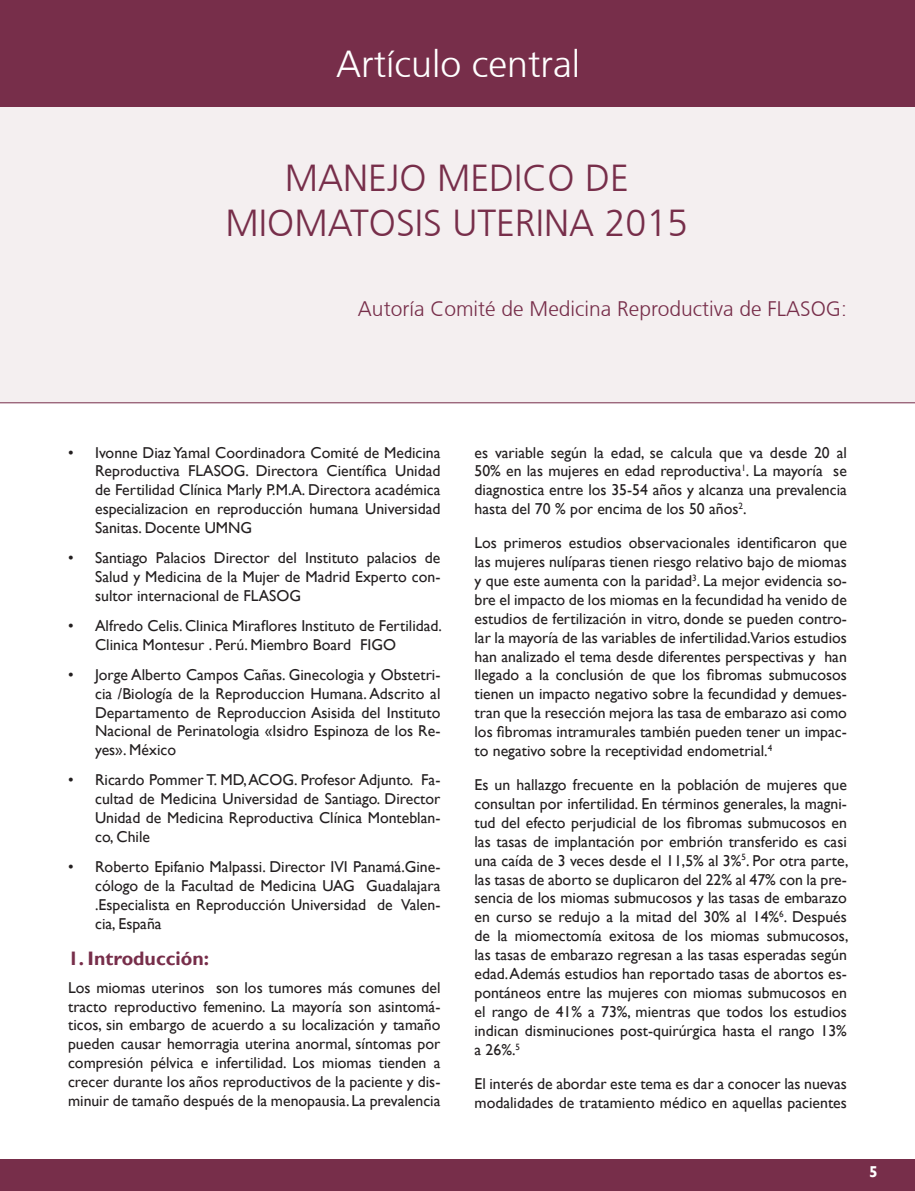
<style>
.page{position:relative;width:915px;height:1191px;background:#fff}
.page>*{position:absolute;margin:0;border:0;box-sizing:border-box;transform-origin:0 0}
.t1{font:300 37.5px/45px "Articulate";color:#772e4a;text-align:center}
.t2{font:300 37.5px "Articulate";color:#fff}
.t3{font:300 21px "Articulate";color:#772e4a}
.t4{font:700 19.5px "Gill Sans";color:#772e4a}
.t5{font:15.75px/18.9px "Gill Sans";color:#231f20;text-align:justify}
.t6{font:700 15.75px "Gill Sans";color:#fff}
</style>
<div class="page">
<div style="left:0;top:1159px;width:914px;height:32px;background:#772e4a"></div>
<div style="left:0;top:0;width:914px;height:108px;background:#772e4a"></div>
<div style="left:0;top:107px;width:914px;height:296px;background:#f4eff0"></div>
<hr style="left:0;top:402px;width:914px;height:1px;background:#772e4a">
<h1 class="t2" style="left:336px;top:43px;width:245px">Artículo central</h1>
<h1 class="t1" style="left:225px;top:155px;width:464px">MANEJO MEDICO DE<br>MIOMATOSIS UTERINA 2015</h1>
<h2 class="t3" style="left:358px;top:297px;width:490px">Autoría Comité de Medicina Reproductiva de FLASOG:</h2>
<p class="t5" style="left:95px;top:443px;width:347px;text-indent:-27px">• Ivonne Diaz Yamal Coordinadora Comité de Medicina Reproductiva FLASOG. Directora Científica Unidad de Fertilidad Clínica Marly P.M.A. Directora académica especializacion en reproducción humana Universidad Sanitas. Docente UMNG</p>
<p class="t5" style="left:95px;top:548px;width:347px;text-indent:-27px">• Santiago Palacios Director del Instituto palacios de Salud y Medicina de la Mujer de Madrid Experto con&shy;sultor internacional de FLASOG</p>
<p class="t5" style="left:95px;top:616px;width:348px;text-indent:-27px">• Alfredo Celis. Clinica Miraflores Instituto de Fertilidad.<br>Clinica Montesur . Perú. Miembro Board FIGO</p>
<p class="t5" style="left:95px;top:665px;width:347px;text-indent:-27px">• Jorge Alberto Campos Cañas. Ginecologia y Obstetri&shy;cia /Biología de la Reproduccion Humana. Adscrito al Departamento de Reproduccion Asisida del Instituto Nacional de Perinatologia «Isidro Espinoza de los Re&shy;yes». México</p>
<p class="t5" style="left:95px;top:771px;width:347px;text-indent:-27px">• Ricardo Pommer T. MD, ACOG. Profesor Adjunto. Fa&shy;cultad de Medicina Universidad de Santiago. Director Unidad de Medicina Reproductiva Clínica Monteblan&shy;co, Chile</p>
<p class="t5" style="left:95px;top:857px;width:347px;text-indent:-27px">• Roberto Epifanio Malpassi. Director IVI Panamá.Gine&shy;cólogo de la Facultad de Medicina UAG Guadalajara .Especialista en Reproducción Universidad de Valen&shy;cia, España</p>
<p class="t4" style="left:68px;top:947px;width:142px">1. Introducción:</p>
<p class="t5" style="left:68px;top:978px;width:374px">Los miomas uterinos son los tumores más comunes del tracto reproductivo femenino. La mayoría son asintomá&shy;ticos, sin embargo de acuerdo a su localización y tamaño pueden causar hemorragia uterina anormal, síntomas por compresión pélvica e infertilidad. Los miomas tienden a crecer durante los años reproductivos de la paciente y dis&shy;minuir de tamaño después de la menopausia. La prevalencia</p>
<p class="t5" style="left:474px;top:443px;width:374px">es variable según la edad, se calcula que va desde 20 al 50% en las mujeres en edad reproductiva<sup>1</sup>. La mayoría se diagnostica entre los 35-54 años y alcanza una prevalencia hasta del 70 % por encima de los 50 años<sup>2</sup>.</p>
<p class="t5" style="left:474px;top:533px;width:374px">Los primeros estudios observacionales identificaron que las mujeres nulíparas tienen riesgo relativo bajo de miomas y que este aumenta con la paridad<sup>3</sup>. La mejor evidencia so&shy;bre el impacto de los miomas en la fecundidad ha venido de estudios de fertilización in vitro, donde se pueden contro&shy;lar la mayoría de las variables de infertilidad.Varios estudios han analizado el tema desde diferentes perspectivas y han llegado a la conclusión de que los fibromas submucosos tienen un impacto negativo sobre la fecundidad y demues&shy;tran que la resección mejora las tasa de embarazo asi como los fibromas intramurales también pueden tener un impac&shy;to negativo sobre la receptividad endometrial.<sup>4</sup></p>
<p class="t5" style="left:474px;top:775px;width:375px">Es un hallazgo frecuente en la población de mujeres que consultan por infertilidad. En términos generales, la magni&shy;tud del efecto perjudicial de los fibromas submucosos en las tasas de implantación por embrión transferido es casi una caída de 3 veces desde el 11,5% al 3%<sup>5</sup>. Por otra parte, las tasas de aborto se duplicaron del 22% al 47% con la pre&shy;sencia de los miomas submucosos y las tasas de embarazo en curso se redujo a la mitad del 30% al 14%<sup>6</sup>. Después de la miomectomía exitosa de los miomas submucosos, las tasas de embarazo regresan a las tasas esperadas según edad. Además estudios han reportado tasas de abortos es&shy;pontáneos entre las mujeres con miomas submucosos en el rango de 41% a 73%, mientras que todos los estudios indican disminuciones post-quirúrgica hasta el rango 13% a 26%.<sup>5</sup></p>
<p class="t5" style="left:474px;top:1074px;width:374px">El interés de abordar este tema es dar a conocer las nuevas modalidades de tratamiento médico en aquellas pacientes</p>
<p class="t6" style="left:868px;top:1162px;width:10px">5</p>
</div>
